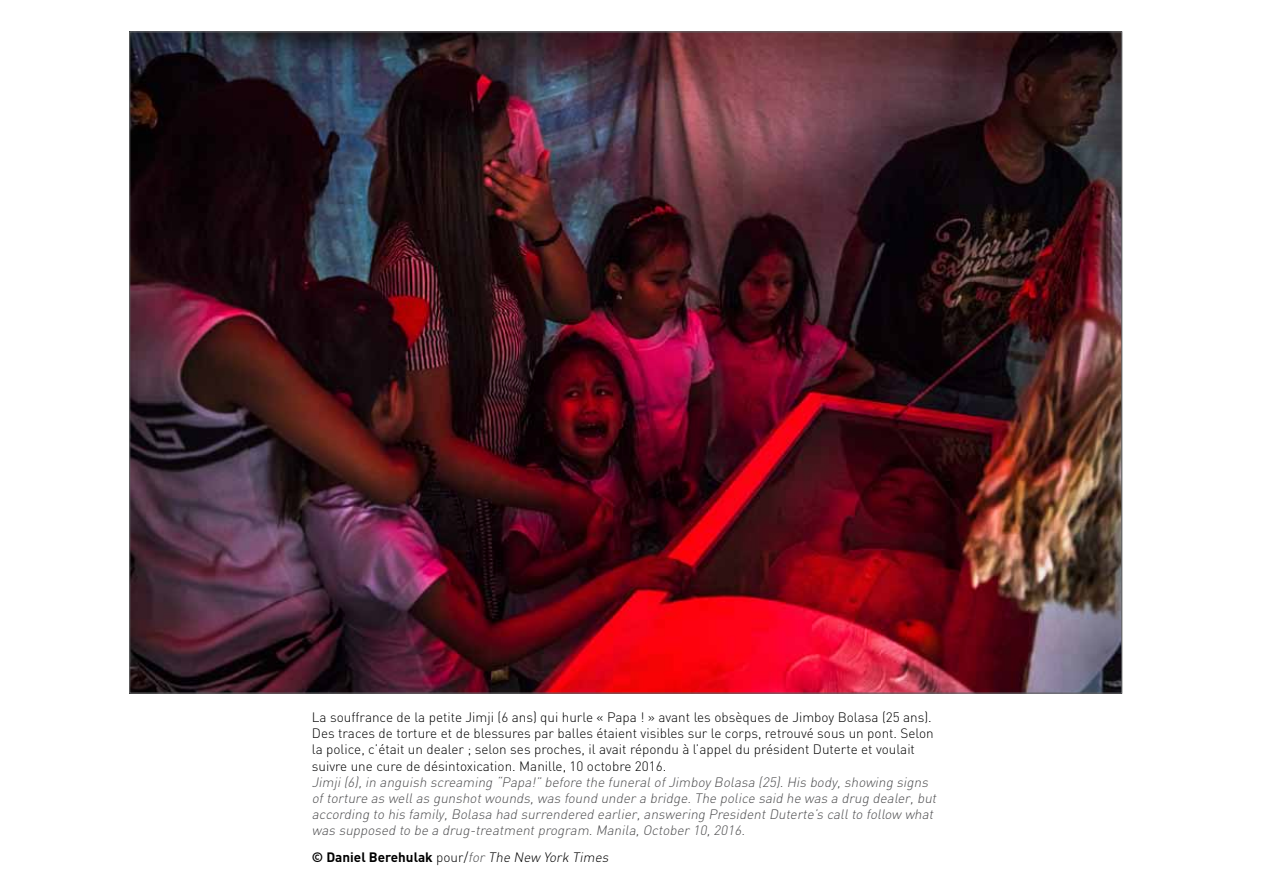
<style>
.page{position:relative;width:1263px;height:893px;background:#fff}
.page>*{position:absolute;margin:0;border:0;box-sizing:border-box;transform-origin:0 0}
.t1{font:italic 300 13.5px/16.2px "DIN";color:#4d4d4f}
.t2{font:300 13.5px/16.2px "DIN";color:#000}
.t3{font:700 13.5px "DIN";color:#000}
.s1{font-weight:300}
.s2{font-weight:300;font-style:italic;color:#4d4d4f}
.s3{font-weight:300;font-style:italic}
</style>
<div class="page">
<img style="left:131px;top:33px;width:989px;height:659px">
<p class="t2" style="left:312px;top:709px;width:623px">La souffrance de la petite Jimji (6 ans) qui hurle « Papa ! » avant les obsèques de Jimboy Bolasa (25 ans).<br>Des traces de torture et de blessures par balles étaient visibles sur le corps, retrouvé sous un pont. Selon la police, c’était un dealer ; selon ses proches, il avait répondu à l’appel du président Duterte et voulait suivre une cure de désintoxication. Manille, 10 octobre 2016.</p>
<p class="t1" style="left:312px;top:774px;width:629px">Jimji(6),in anguish screaming “Papa!” before the funeralofJimboy Bolasa (25).His body,showing signs oftorture as wellas gunshotwounds,was found under a bridge.The police said he was a drug dealer,but according to his family,Bolasa had surrendered earlier,answering PresidentDuterte’s callto follow what was supposed to be a drug-treatmentprogram.Manila,October 10,2016.</p>
<p class="t3" style="left:312px;top:849px;width:301px">© Daniel Berehulak <span class="s1">pour/</span><span class="s2">for</span><span class="s3">The New York Times</span></p>
</div>
